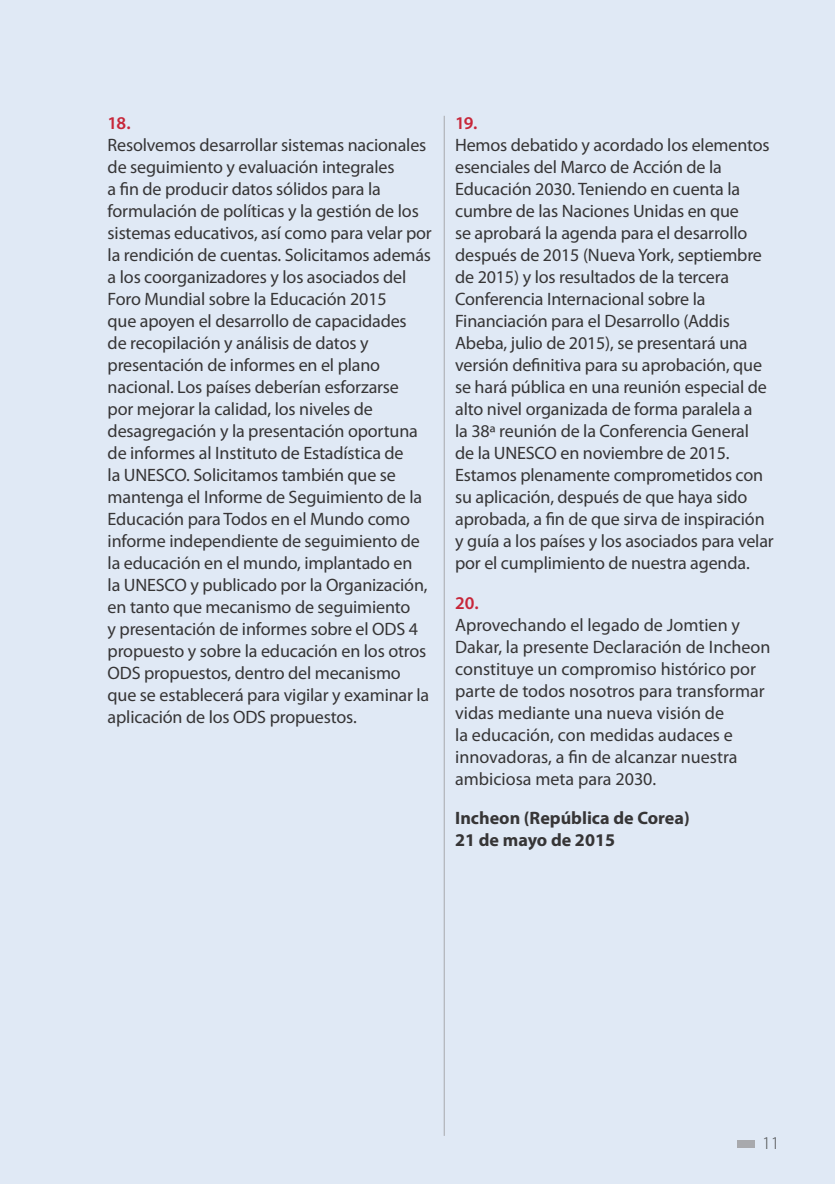
<style>
.page{position:relative;width:835px;height:1184px;background:#e0e9f5}
.page>*{position:absolute;margin:0;border:0;box-sizing:border-box;transform-origin:0 0}
.t1{font:18.03px/22.1px "Myriad Pro";letter-spacing:-.01em;color:#363536}
.t2{font:700 18.03px/22.1px "Myriad Pro";color:#363536}
.t3{font:600 18.03px "Myriad Pro";color:#c72639}
.t4{font:300 18.03px "Myriad Pro";color:#4b4c4d}
</style>
<div class="page">
<div style="left:737px;top:1140px;width:17px;height:7px;background:#a8a9ad"></div>
<hr style="left:444px;top:116px;width:1px;height:1019px;background:#a8a9ad">
<p class="t3" style="left:108px;top:112px;width:25px">18.</p>
<p class="t1" style="left:108px;top:134px;width:326px">Resolvemos desarrollar sistemas nacionales de seguimiento y evaluación integrales<br>a fin de producir datos sólidos para la formulación de políticas y la gestión de los sistemas educativos, así como para velar por la rendición de cuentas. Solicitamos además a los coorganizadores y los asociados del Foro Mundial sobre la Educación 2015<br>que apoyen el desarrollo de capacidades<br>de recopilación y análisis de datos y presentación de informes en el plano nacional. Los países deberían esforzarse<br>por mejorar la calidad, los niveles de desagregación y la presentación oportuna de informes al Instituto de Estadística de<br>la UNESCO. Solicitamos también que se mantenga el Informe de Seguimiento de la Educación para Todos en el Mundo como informe independiente de seguimiento de la educación en el mundo, implantado en<br>la UNESCO y publicado por la Organización, en tanto que mecanismo de seguimiento<br>y presentación de informes sobre el ODS 4 propuesto y sobre la educación en los otros ODS propuestos, dentro del mecanismo que se establecerá para vigilar y examinar la aplicación de los ODS propuestos.</p>
<p class="t3" style="left:455px;top:112px;width:24px">19.</p>
<p class="t1" style="left:455px;top:134px;width:320px">Hemos debatido y acordado los elementos esenciales del Marco de Acción de la Educación 2030. Teniendo en cuenta la cumbre de las Naciones Unidas en que<br>se aprobará la agenda para el desarrollo después de 2015 (Nueva York, septiembre de 2015) y los resultados de la tercera Conferencia Internacional sobre la Financiación para el Desarrollo (Addis Abeba, julio de 2015), se presentará una versión definitiva para su aprobación, que se hará pública en una reunión especial de alto nivel organizada de forma paralela a<br>la 38ª reunión de la Conferencia General<br>de la UNESCO en noviembre de 2015.<br>Estamos plenamente comprometidos con su aplicación, después de que haya sido aprobada, a fin de que sirva de inspiración y guía a los países y los asociados para velar por el cumplimiento de nuestra agenda.</p>
<p class="t3" style="left:455px;top:591px;width:25px">20.</p>
<p class="t1" style="left:455px;top:613px;width:317px">Aprovechando el legado de Jomtien y Dakar, la presente Declaración de Incheon constituye un compromiso histórico por parte de todos nosotros para transformar vidas mediante una nueva visión de<br>la educación, con medidas audaces e innovadoras, a fin de alcanzar nuestra ambiciosa meta para 2030.</p>
<p class="t2" style="left:455px;top:806px;width:236px">Incheon (República de Corea)<br>21 de mayo de 2015</p>
<p class="t4" style="left:762px;top:1132px;width:19px">11</p>
</div>
